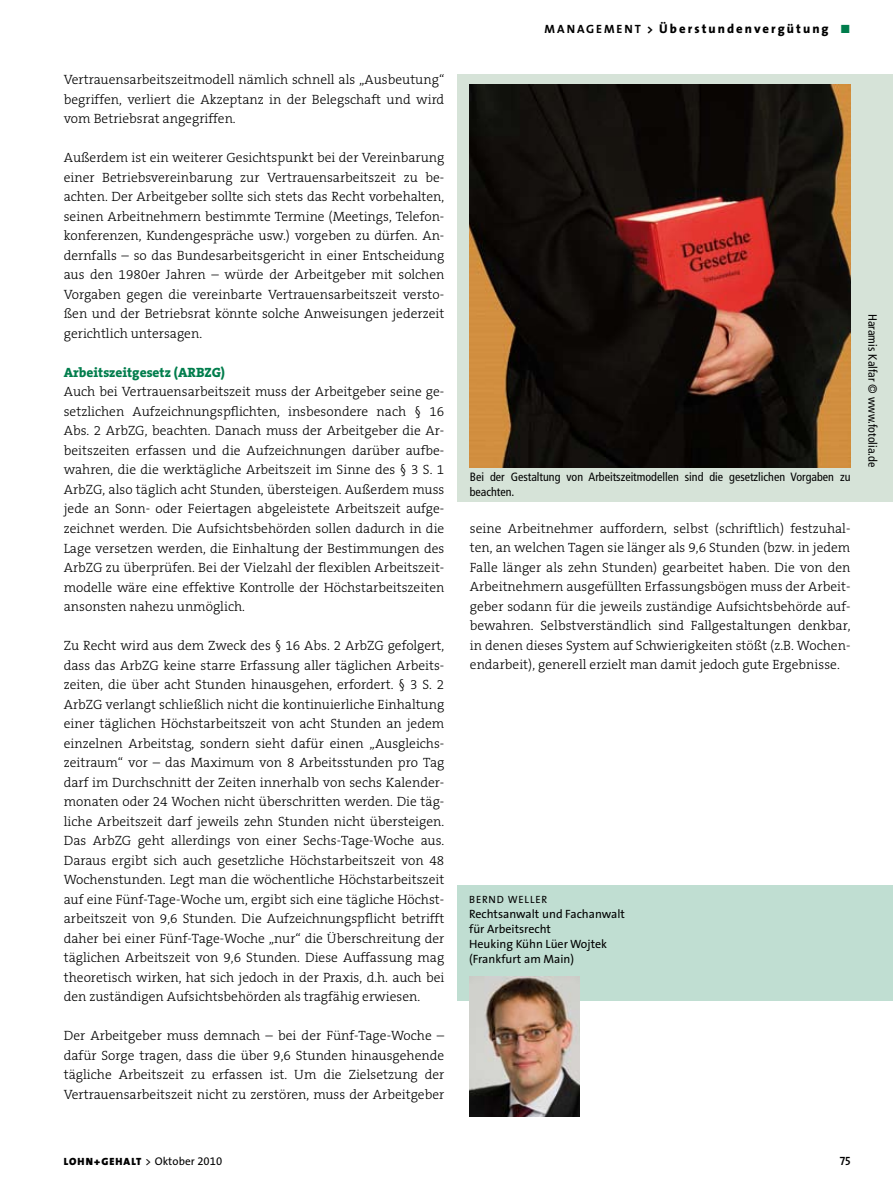
<style>
.page{position:relative;width:893px;height:1191px;background:#fff}
.page>*{position:absolute;margin:0;border:0;box-sizing:border-box;transform-origin:0 0}
.t1{font:300 13.5px/19.5px "The Serif B3";color:#000;text-align:justify}
.t2{font:800 13.5px "The Serif B8";color:#007d4c}
.t3{font:800 12.75px "The Sans";letter-spacing:.16em;color:#000}
.t4{font:condensed 12px/14.4px "Frutiger LT";color:#000}
.t5{font:12px/15px "The Sans";color:#000}
.t6{font:12px "The Sans Semi Bold Caps";color:#000}
.t7{font:900 10.5px "The Sans";letter-spacing:.1em;color:#000}
.t8{font:10.5px "The Sans";letter-spacing:.08em;color:#000}
.s1{font-weight:700;font-size:12px}
.s2{font-family:"The Sans Bold Expert";font-weight:400;font-size:12px;color:#007d4c}
.s3{font-weight:400;font-size:11.25px}
.s4{font-family:"The Sans Expert";font-weight:400;font-size:11.25px}
</style>
<div class="page">
<div style="left:458px;top:885px;width:435px;height:115px;background:#c0ded2"></div>
<img style="left:469px;top:976px;width:110px;height:140px">
<div style="left:458px;top:74px;width:435px;height:428px;background:#d6e3d8"></div>
<img style="left:470px;top:85px;width:380px;height:383px">
<p class="t1" style="left:64px;top:71px;width:382px">Vertrauensarbeitszeitmodell nämlich schnell als „Ausbeutung“ begriffen, verliert die Akzeptanz in der Belegschaft und wird vom Betriebsrat angegriffen.</p>
<p class="t1" style="left:64px;top:149px;width:382px">Außerdem ist ein weiterer Gesichtspunkt bei der Vereinbarung einer Betriebsvereinbarung zur Vertrauensarbeitszeit zu be&shy;achten. Der Arbeitgeber sollte sich stets das Recht vorbehalten, seinen Arbeitnehmern bestimmte Termine (Meetings, Telefon&shy;konferenzen, Kundengespräche usw.) vorgeben zu dürfen. An&shy;dernfalls – so das Bundesarbeitsgericht in einer Entscheidung aus den 1980er Jahren – würde der Arbeitgeber mit solchen Vorgaben gegen die vereinbarte Vertrauensarbeitszeit versto&shy;ßen und der Betriebsrat könnte solche Anweisungen jederzeit gerichtlich untersagen.</p>
<p class="t2" style="left:64px;top:365px;width:163px">Arbeitszeitgesetz (ARBZG)</p>
<p class="t1" style="left:64px;top:383px;width:382px">Auch bei Vertrauensarbeitszeit muss der Arbeitgeber seine ge&shy;setzlichen Aufzeichnungspflichten, insbesondere nach § 16<br>Abs. 2 ArbZG, beachten. Danach muss der Arbeitgeber die Ar&shy;beitszeiten erfassen und die Aufzeichnungen darüber aufbe&shy;wahren, die die werktägliche Arbeitszeit im Sinne des § 3 S. 1<br>ArbZG, also täglich acht Stunden, übersteigen. Außerdem muss jede an Sonn- oder Feiertagen abgeleistete Arbeitszeit aufge&shy;zeichnet werden. Die Aufsichtsbehörden sollen dadurch in die Lage versetzen werden, die Einhaltung der Bestimmungen des ArbZG zu überprüfen. Bei der Vielzahl der flexiblen Arbeitszeit&shy;modelle wäre eine effektive Kontrolle der Höchstarbeitszeiten ansonsten nahezu unmöglich.</p>
<p class="t1" style="left:64px;top:636px;width:382px">Zu Recht wird aus dem Zweck des § 16 Abs. 2 ArbZG gefolgert, dass das ArbZG keine starre Erfassung aller täglichen Arbeits&shy;zeiten, die über acht Stunden hinausgehen, erfordert. § 3 S. 2<br>ArbZG verlangt schließlich nicht die kontinuierliche Einhaltung einer täglichen Höchstarbeitszeit von acht Stunden an jedem einzelnen Arbeitstag, sondern sieht dafür einen „Ausgleichs&shy;zeitraum“ vor – das Maximum von 8 Arbeitsstunden pro Tag darf im Durchschnitt der Zeiten innerhalb von sechs Kalender&shy;monaten oder 24 Wochen nicht überschritten werden. Die täg&shy;liche Arbeitszeit darf jeweils zehn Stunden nicht übersteigen.<br>Das ArbZG geht allerdings von einer Sechs-Tage-Woche aus.<br>Daraus ergibt sich auch gesetzliche Höchstarbeitszeit von 48<br>Wochenstunden. Legt man die wöchentliche Höchstarbeitszeit auf eine Fünf-Tage-Woche um, ergibt sich eine tägliche Höchst&shy;arbeitszeit von 9,6 Stunden. Die Aufzeichnungspflicht betrifft daher bei einer Fünf-Tage-Woche „nur“ die Überschreitung der täglichen Arbeitszeit von 9,6 Stunden. Diese Auffassung mag theoretisch wirken, hat sich jedoch in der Praxis, d.h. auch bei den zuständigen Aufsichtsbehörden als tragfähig erwiesen.</p>
<p class="t1" style="left:64px;top:1026px;width:382px">Der Arbeitgeber muss demnach – bei der Fünf-Tage-Woche – dafür Sorge tragen, dass die über 9,6 Stunden hinausgehende tägliche Arbeitszeit zu erfassen ist. Um die Zielsetzung der Vertrauensarbeitszeit nicht zu zerstören, muss der Arbeitgeber</p>
<p class="t3" style="left:544px;top:21px;width:307px"><span class="s1">MANAGEMENT &gt;</span> Überstundenvergütung <span class="s2">ó</span></p>
<p class="t4" style="left:470px;top:470px;width:382px">Bei der Gestaltung von Arbeitszeitmodellen sind die gesetzlichen Vorgaben zu beachten.</p>
<p class="t1" style="left:470px;top:519px;width:382px">seine Arbeitnehmer auffordern, selbst (schriftlich) festzuhal&shy;ten, an welchen Tagen sie länger als 9,6 Stunden (bzw. in jedem Falle länger als zehn Stunden) gearbeitet haben. Die von den Arbeitnehmern ausgefüllten Erfassungsbögen muss der Arbeit&shy;geber sodann für die jeweils zuständige Aufsichtsbehörde auf&shy;bewahren. Selbstverständlich sind Fallgestaltungen denkbar, in denen dieses System auf Schwierigkeiten stößt (z.B. Wochen&shy;endarbeit), generell erzielt man damit jedoch gute Ergebnisse.</p>
<p class="t4" style="left:880px;top:314px;width:155px;rotate:90deg">Haramis Kalfar © www.fotolia.de</p>
<p class="t8" style="left:469px;top:890px;width:79px">Bernd Weller</p>
<p class="t5" style="left:469px;top:906px;width:157px">Rechtsanwalt und Fachanwalt für Arbeitsrecht<br>Heuking Kühn Lüer Wojtek (Frankfurt am Main)</p>
<p class="t7" style="left:64px;top:1152px;width:160px">LOHN+GEHALT <span class="s3">&gt; Oktober</span> <span class="s4">2010</span></p>
<p class="t6" style="left:840px;top:1151px;width:13px">75</p>
</div>
